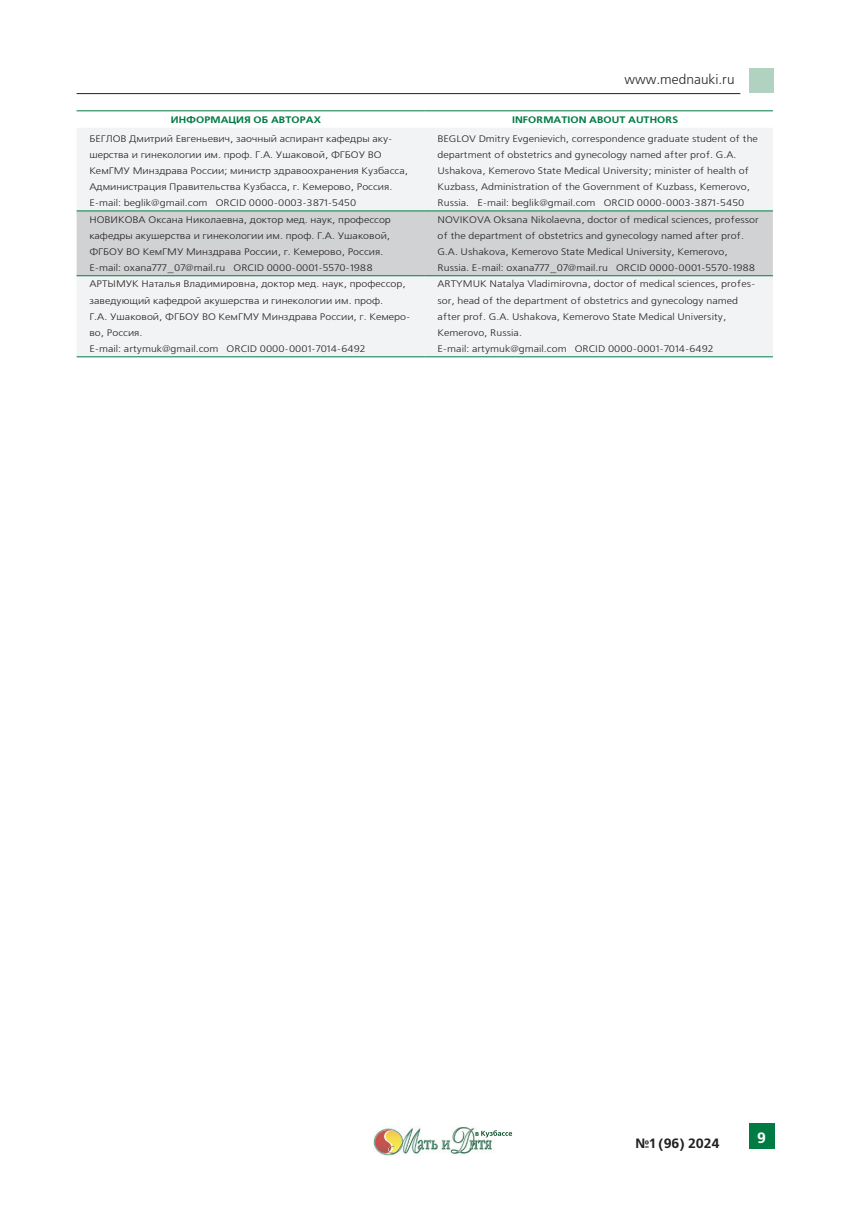
<style>
.page{position:relative;width:851px;height:1217px;background:#fff}
.page>*{position:absolute;margin:0;border:0;box-sizing:border-box;transform-origin:0 0}
.t1{font:700 15px "Free Set C";color:#fff}
.t2{font:13.5px "Free Set C";color:#231f20}
.t3{font:700 13.5px "Free Set C";color:#231f20}
.t4{font:9.45px/16.2px "Free Set C";color:#231f20;scale:1.11 1}
.t5{font:700 9.45px "Free Set C";color:#007b44;scale:1.11 1}
</style>
<div class="page">
<div style="left:748px;top:1123px;width:26px;height:25px;background:#007b44"></div>
<div style="left:749px;top:69px;width:24px;height:24px;background:#b1d2c1"></div>
<hr style="left:77px;top:93px;width:663px;height:1px;background:#231f20">
<img style="left:374px;top:1127px;width:118px;height:28px">
<img style="left:475px;top:1129px;width:37px;height:8px">
<div style="left:77px;top:128px;width:695px;height:228px;background:#f2f3f4"></div>
<div style="left:77px;top:211px;width:695px;height:64px;background:#d1d2d4"></div>
<hr style="left:77px;top:210px;width:347px;height:1px;background:#007b44">
<hr style="left:424px;top:210px;width:348px;height:1px;background:#007b44">
<hr style="left:77px;top:275px;width:347px;height:1px;background:#007b44">
<hr style="left:424px;top:275px;width:348px;height:1px;background:#007b44">
<hr style="left:77px;top:356px;width:347px;height:1px;background:#007b44">
<hr style="left:424px;top:356px;width:348px;height:1px;background:#007b44">
<hr style="left:77px;top:110px;width:347px;height:1px;background:#007b44">
<hr style="left:424px;top:110px;width:348px;height:1px;background:#007b44">
<h2 class="t2" style="left:624px;top:72px;width:112px">www.mednauki.ru</h2>
<p class="t5" style="left:171px;top:115px;width:137px">ИНФОРМАЦИЯ ОБ АВТОРАХ</p>
<p class="t5" style="left:512px;top:115px;width:151px">INFORMATION ABOUT AUTHORS</p>
<p class="t4" style="left:89px;top:131px;width:288px">БЕГЛОВ Дмитрий Евгеньевич, заочный аспирант кафедры аку&shy;шерства и гинекологии им. проф. Г.А. Ушаковой, ФГБОУ ВО КемГМУ Минздрава России; министр здравоохранения Кузбасса, Администрация Правительства Кузбасса, г. Кемерово, Россия.<br>E-mail: beglik@gmail.com ORCID 0000-0003-3871-5450</p>
<p class="t4" style="left:437px;top:131px;width:290px">BEGLOV Dmitry Evgenievich, correspondence graduate student of the department of obstetrics and gynecology named after prof. G.A.<br>Ushakova, Kemerovo State Medical University; minister of health of Kuzbass, Administration of the Government of Kuzbass, Kemerovo, Russia. E-mail: beglik@gmail.com ORCID 0000-0003-3871-5450</p>
<p class="t4" style="left:89px;top:212px;width:273px">НОВИКОВА Оксана Николаевна, доктор мед. наук, профессор кафедры акушерства и гинекологии им. проф. Г.А. Ушаковой, ФГБОУ ВО КемГМУ Минздрава России, г. Кемерово, Россия.<br>E-mail: oxana777_07@mail.ru ORCID 0000-0001-5570-1988</p>
<p class="t4" style="left:437px;top:212px;width:291px">NOVIKOVA Oksana Nikolaevna, doctor of medical sciences, professor of the department of obstetrics and gynecology named after prof.<br>G.A. Ushakova, Kemerovo State Medical University, Kemerovo, Russia. E-mail: oxana777_07@mail.ru ORCID 0000-0001-5570-1988</p>
<p class="t4" style="left:89px;top:276px;width:291px">АРТЫМУК Наталья Владимировна, доктор мед. наук, профессор, заведующий кафедрой акушерства и гинекологии им. проф.<br>Г.А. Ушаковой, ФГБОУ ВО КемГМУ Минздрава России, г. Кемеро&shy;во, Россия.<br>E-mail: artymuk@gmail.com ORCID 0000-0001-7014-6492</p>
<p class="t4" style="left:437px;top:276px;width:288px">ARTYMUK Natalya Vladimirovna, doctor of medical sciences, profes&shy;sor, head of the department of obstetrics and gynecology named after prof. G.A. Ushakova, Kemerovo State Medical University, Kemerovo, Russia.<br>E-mail: artymuk@gmail.com ORCID 0000-0001-7014-6492</p>
<h2 class="t3" style="left:635px;top:1135px;width:86px">№1 (96) 2024</h2>
<h1 class="t1" style="left:757px;top:1128px;width:10px">9</h1>
</div>
